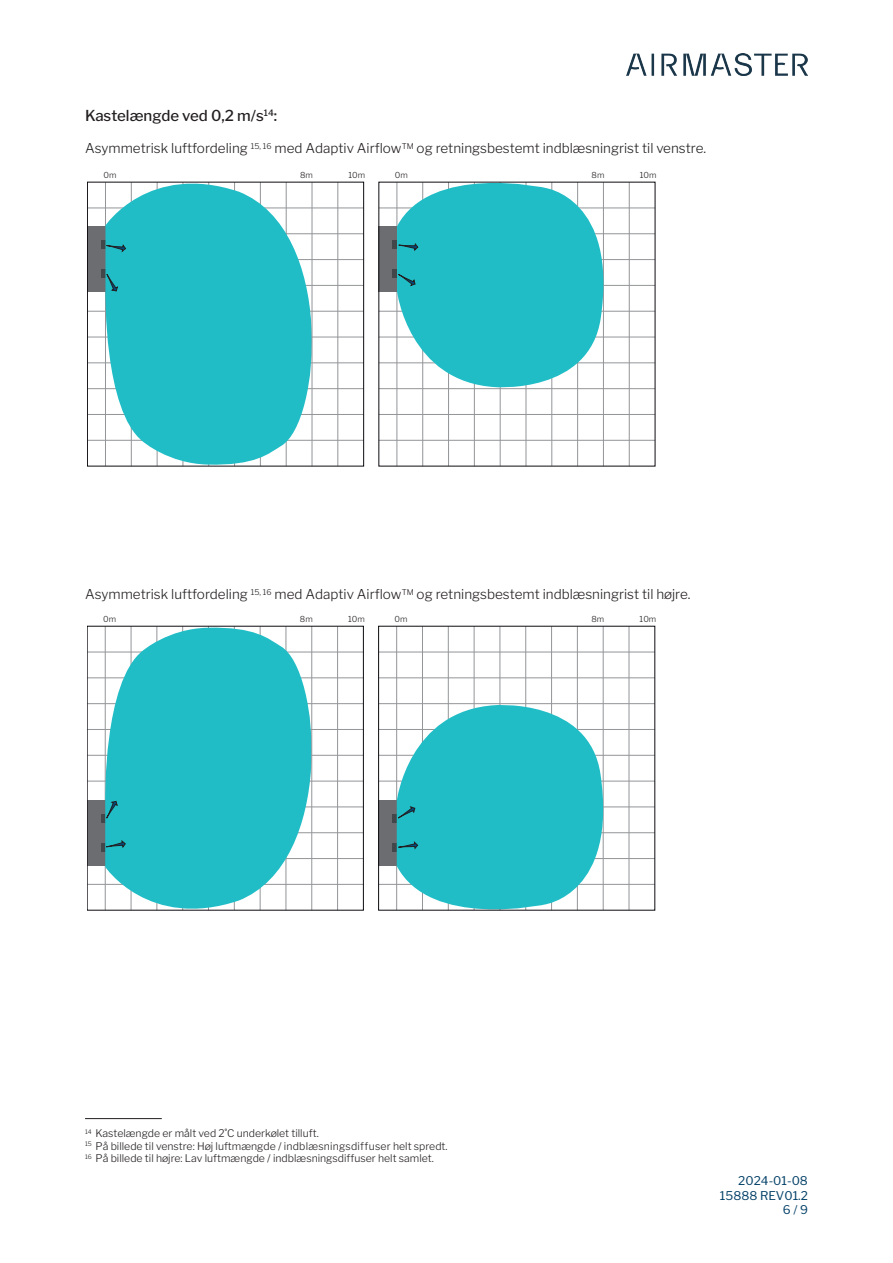
<style>
.page{position:relative;width:893px;height:1263px;background:#fff}
.page>*{position:absolute;margin:0;border:0;box-sizing:border-box;transform-origin:0 0}
.t1{font:500 15px "Libre Franklin";color:#231f20}
.t2{font:300 13.5px "Libre Franklin";color:#231f20}
.t3{font:12px/14.4px "Libre Franklin";color:#054269;text-align:right}
.t4{font:300 10.5px/12.6px "Libre Franklin";color:#231f20}
.t5{font:300 8.25px "Libre Franklin";color:#231f20}
</style>
<div class="page">
<img style="left:627px;top:53px;width:181px;height:23px">
<hr style="left:87px;top:208px;width:277px;height:1px;background:#939598">
<hr style="left:87px;top:233px;width:277px;height:1px;background:#939598">
<hr style="left:87px;top:259px;width:277px;height:1px;background:#939598">
<hr style="left:87px;top:285px;width:277px;height:1px;background:#939598">
<hr style="left:87px;top:311px;width:277px;height:1px;background:#939598">
<hr style="left:87px;top:363px;width:277px;height:1px;background:#939598">
<hr style="left:87px;top:388px;width:277px;height:1px;background:#939598">
<hr style="left:87px;top:414px;width:277px;height:1px;background:#939598">
<hr style="left:87px;top:440px;width:277px;height:1px;background:#939598">
<hr style="left:338px;top:182px;width:1px;height:284px;background:#939598">
<hr style="left:397px;top:182px;width:1px;height:284px;background:#939598">
<hr style="left:422px;top:182px;width:1px;height:284px;background:#939598">
<hr style="left:448px;top:182px;width:1px;height:284px;background:#939598">
<hr style="left:474px;top:182px;width:1px;height:284px;background:#939598">
<hr style="left:500px;top:182px;width:1px;height:284px;background:#939598">
<hr style="left:526px;top:182px;width:1px;height:284px;background:#939598">
<hr style="left:552px;top:182px;width:1px;height:284px;background:#939598">
<hr style="left:577px;top:182px;width:1px;height:284px;background:#939598">
<hr style="left:603px;top:182px;width:1px;height:284px;background:#939598">
<hr style="left:379px;top:208px;width:276px;height:1px;background:#939598">
<hr style="left:379px;top:233px;width:276px;height:1px;background:#939598">
<hr style="left:379px;top:259px;width:276px;height:1px;background:#939598">
<hr style="left:379px;top:285px;width:276px;height:1px;background:#939598">
<hr style="left:379px;top:311px;width:276px;height:1px;background:#939598">
<hr style="left:379px;top:337px;width:276px;height:1px;background:#939598">
<hr style="left:87px;top:337px;width:277px;height:1px;background:#939598">
<hr style="left:379px;top:363px;width:276px;height:1px;background:#939598">
<hr style="left:379px;top:414px;width:276px;height:1px;background:#939598">
<hr style="left:379px;top:440px;width:276px;height:1px;background:#939598">
<hr style="left:629px;top:182px;width:1px;height:284px;background:#939598">
<div style="left:87px;top:226px;width:18px;height:66px;background:#6c6d70"></div>
<div style="left:379px;top:226px;width:18px;height:66px;background:#6c6d70"></div>
<div style="left:392px;top:270px;width:5px;height:8px;background:#44474a"></div>
<div style="left:392px;top:240px;width:5px;height:9px;background:#44474a"></div>
<svg style="left:397px;top:181px;width:221px;height:213px;fill:#21bdc6"></svg>
<svg style="left:103px;top:181px;width:233px;height:283px;fill:#21bdc6"></svg>
<svg style="left:101px;top:240px;width:25px;height:12px"></svg>
<svg style="left:101px;top:270px;width:17px;height:21px"></svg>
<svg style="left:398px;top:243px;width:20px;height:8px"></svg>
<svg style="left:398px;top:274px;width:17px;height:12px"></svg>
<hr style="left:312px;top:182px;width:1px;height:284px;background:#939598">
<hr style="left:379px;top:388px;width:276px;height:1px;background:#939598">
<div style="left:87px;top:182px;width:277px;height:284px;border:1px solid #0e0b10"></div>
<hr style="left:87px;top:884px;width:276px;height:1px;background:#939598">
<hr style="left:87px;top:858px;width:276px;height:1px;background:#939598">
<hr style="left:87px;top:832px;width:276px;height:1px;background:#939598">
<hr style="left:87px;top:807px;width:276px;height:1px;background:#939598">
<hr style="left:87px;top:781px;width:276px;height:1px;background:#939598">
<hr style="left:87px;top:729px;width:276px;height:1px;background:#939598">
<hr style="left:87px;top:703px;width:276px;height:1px;background:#939598">
<hr style="left:87px;top:678px;width:276px;height:1px;background:#939598">
<hr style="left:87px;top:652px;width:276px;height:1px;background:#939598">
<hr style="left:337px;top:626px;width:1px;height:284px;background:#939598">
<hr style="left:396px;top:626px;width:1px;height:284px;background:#939598">
<hr style="left:422px;top:626px;width:1px;height:284px;background:#939598">
<hr style="left:448px;top:626px;width:1px;height:284px;background:#939598">
<hr style="left:474px;top:626px;width:1px;height:284px;background:#939598">
<hr style="left:500px;top:626px;width:1px;height:284px;background:#939598">
<hr style="left:525px;top:626px;width:1px;height:284px;background:#939598">
<hr style="left:551px;top:626px;width:1px;height:284px;background:#939598">
<hr style="left:577px;top:626px;width:1px;height:284px;background:#939598">
<hr style="left:603px;top:626px;width:1px;height:284px;background:#939598">
<hr style="left:379px;top:884px;width:276px;height:1px;background:#939598">
<hr style="left:379px;top:858px;width:276px;height:1px;background:#939598">
<hr style="left:379px;top:832px;width:276px;height:1px;background:#939598">
<hr style="left:379px;top:807px;width:276px;height:1px;background:#939598">
<hr style="left:379px;top:781px;width:276px;height:1px;background:#939598">
<hr style="left:379px;top:755px;width:276px;height:1px;background:#939598">
<hr style="left:87px;top:755px;width:276px;height:1px;background:#939598">
<hr style="left:379px;top:729px;width:276px;height:1px;background:#939598">
<hr style="left:379px;top:678px;width:276px;height:1px;background:#939598">
<hr style="left:379px;top:652px;width:276px;height:1px;background:#939598">
<hr style="left:629px;top:626px;width:1px;height:284px;background:#939598">
<div style="left:87px;top:800px;width:18px;height:66px;background:#6c6d70"></div>
<div style="left:379px;top:800px;width:18px;height:66px;background:#6c6d70"></div>
<div style="left:392px;top:814px;width:5px;height:9px;background:#44474a"></div>
<div style="left:392px;top:843px;width:5px;height:9px;background:#44474a"></div>
<svg style="left:397px;top:698px;width:221px;height:213px;fill:#21bdc6"></svg>
<svg style="left:103px;top:628px;width:232px;height:283px;fill:#21bdc6"></svg>
<svg style="left:101px;top:840px;width:25px;height:12px"></svg>
<svg style="left:101px;top:801px;width:16px;height:22px"></svg>
<svg style="left:398px;top:842px;width:20px;height:7px"></svg>
<svg style="left:398px;top:806px;width:17px;height:12px"></svg>
<hr style="left:311px;top:626px;width:1px;height:284px;background:#939598">
<hr style="left:379px;top:703px;width:276px;height:1px;background:#939598">
<div style="left:87px;top:626px;width:277px;height:284px;border:1px solid #0e0b10"></div>
<hr style="left:85px;top:1118px;width:77px;height:1px;background:#231f20">
<p class="t1" style="left:85px;top:106px;width:194px">Kastelængde ved 0,2 m/s<sup>14</sup>:</p>
<p class="t2" style="left:85px;top:140px;width:623px">Asymmetrisk luftfordeling <sup>15,</sup> <sup>16</sup> med Adaptiv Airflow<sup>TM</sup> og retningsbestemt indblæsningrist til venstre.</p>
<p class="t5" style="left:103px;top:170px;width:14px">0m</p>
<p class="t5" style="left:300px;top:170px;width:14px">8m</p>
<p class="t5" style="left:348px;top:170px;width:18px">10m</p>
<p class="t5" style="left:395px;top:170px;width:14px">0m</p>
<p class="t5" style="left:592px;top:170px;width:14px">8m</p>
<p class="t5" style="left:640px;top:170px;width:18px">10m</p>
<p class="t2" style="left:85px;top:586px;width:607px">Asymmetrisk luftfordeling <sup>15,</sup> <sup>16</sup> med Adaptiv Airflow<sup>TM</sup> og retningsbestemt indblæsningrist til højre.</p>
<p class="t5" style="left:103px;top:614px;width:14px">0m</p>
<p class="t5" style="left:300px;top:614px;width:14px">8m</p>
<p class="t5" style="left:348px;top:614px;width:18px">10m</p>
<p class="t5" style="left:395px;top:614px;width:14px">0m</p>
<p class="t5" style="left:591px;top:614px;width:14px">8m</p>
<p class="t5" style="left:640px;top:614px;width:18px">10m</p>
<p class="t4" style="left:85px;top:1127px;width:364px"><sup>14</sup> Kastelængde er målt ved 2˚C underkølet tilluft.<br><sup>15</sup> På billede til venstre: Høj luftmængde / indblæsningsdiffuser helt spredt.<br><sup>16</sup> På billede til højre: Lav luftmængde / indblæsningsdiffuser helt samlet.</p>
<p class="t3" style="left:720px;top:1174px;width:89px">2024-01-08<br>15888 REV01.2</p>
<p class="t3" style="left:783px;top:1202px;width:27px">6 / 9</p>
</div>
